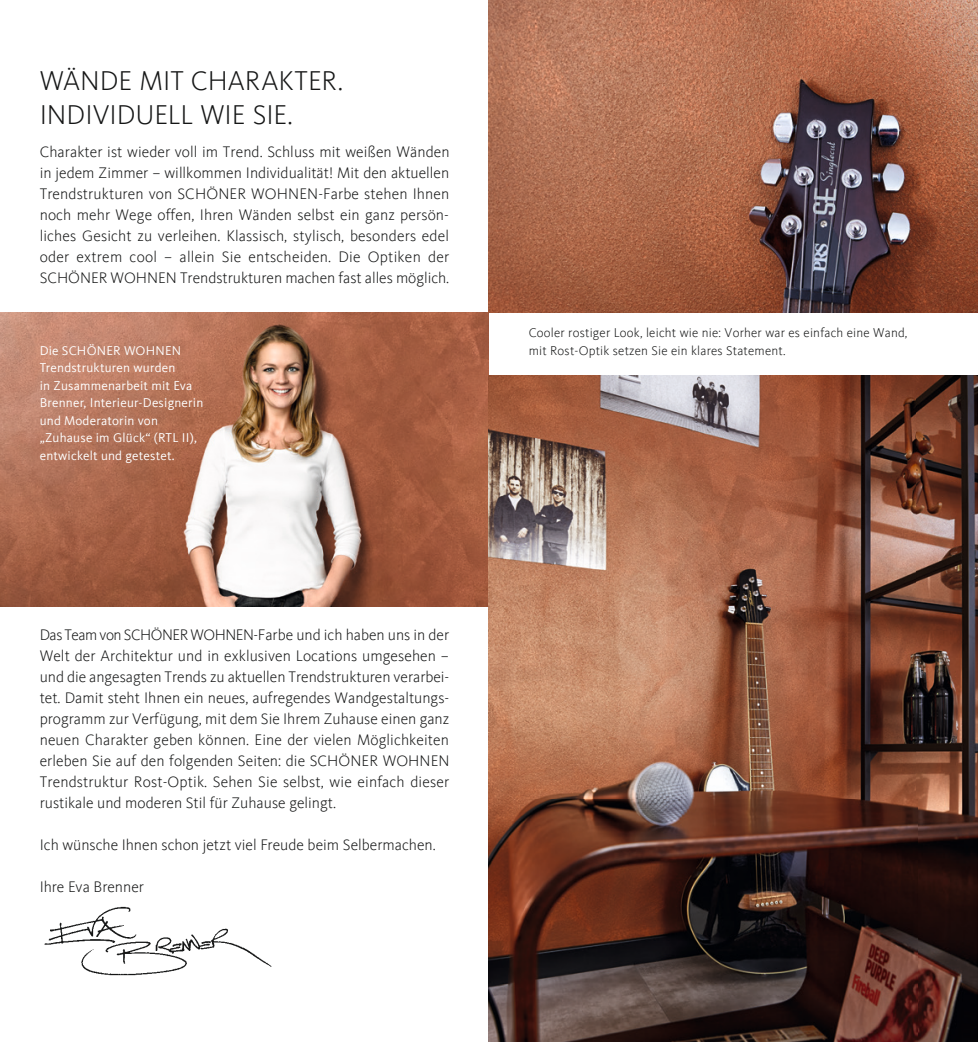
<style>
.page{position:relative;width:978px;height:1042px;background:#fff}
.page>*{position:absolute;margin:0;border:0;box-sizing:border-box;transform-origin:0 0}
.t1{font:300 28px/33.2px "Kievit Offc Pro";color:#151616}
.t2{font:300 15.75px/21px "Kievit Offc Pro";color:#151616;text-align:justify}
.t3{font:13.12px/17.5px "Kievit Offc Pro";letter-spacing:.015em;color:#fff}
.t4{font:300 13.12px/17.5px "Kievit Offc Pro";letter-spacing:.015em;color:#151616}
</style>
<div class="page">
<img style="left:0;top:313px;width:489px;height:294px">
<img style="left:489px;top:0;width:488px;height:313px">
<img style="left:489px;top:376px;width:488px;height:666px">
<img style="left:44px;top:906px;width:228px;height:70px">
<h1 class="t1" style="left:40px;top:64px;width:305px">WÄNDE MIT CHARAKTER.<br>INDIVIDUELL WIE SIE.</h1>
<p class="t2" style="left:40px;top:141px;width:411px">Charakter ist wieder voll im Trend. Schluss mit weißen Wänden in jedem Zimmer – willkommen Individualität! Mit den aktuellen Trendstrukturen von SCHÖNER WOHNEN-Farbe stehen Ihnen noch mehr Wege offen, Ihren Wänden selbst ein ganz persön&shy;liches Gesicht zu verleihen. Klassisch, stylisch, besonders edel oder extrem cool – allein Sie entscheiden. Die Optiken der SCHÖNER WOHNEN Trendstrukturen machen fast alles möglich.</p>
<p class="t3" style="left:40px;top:341px;width:165px">Die SCHÖNER WOHNEN<br>Trendstrukturen wurden<br>in Zusammenarbeit mit Eva<br>Brenner, Interieur-Designerin und Moderatorin von „Zuhause im Glück“ (RTL II), entwickelt und getestet.</p>
<p class="t2" style="left:40px;top:624px;width:411px">Das Team von SCHÖNER WOHNEN-Farbe und ich haben uns in der Welt der Architektur und in exklusiven Locations umgesehen – und die angesagten Trends zu aktuellen Trendstrukturen verarbei&shy;tet. Damit steht Ihnen ein neues, aufregendes Wandgestaltungs&shy;programm zur Verfügung, mit dem Sie Ihrem Zuhause einen ganz neuen Charakter geben können. Eine der vielen Möglichkeiten erleben Sie auf den folgenden Seiten: die SCHÖNER WOHNEN Trendstruktur Rost-Optik. Sehen Sie selbst, wie einfach dieser rustikale und moderen Stil für Zuhause gelingt.</p>
<p class="t2" style="left:40px;top:834px;width:397px">Ich wünsche Ihnen schon jetzt viel Freude beim Selbermachen.</p>
<p class="t2" style="left:40px;top:876px;width:106px">Ihre Eva Brenner</p>
<p class="t4" style="left:528px;top:324px;width:380px">Cooler rostiger Look, leicht wie nie: Vorher war es einfach eine Wand, mit Rost-Optik setzen Sie ein klares Statement.</p>
</div>
